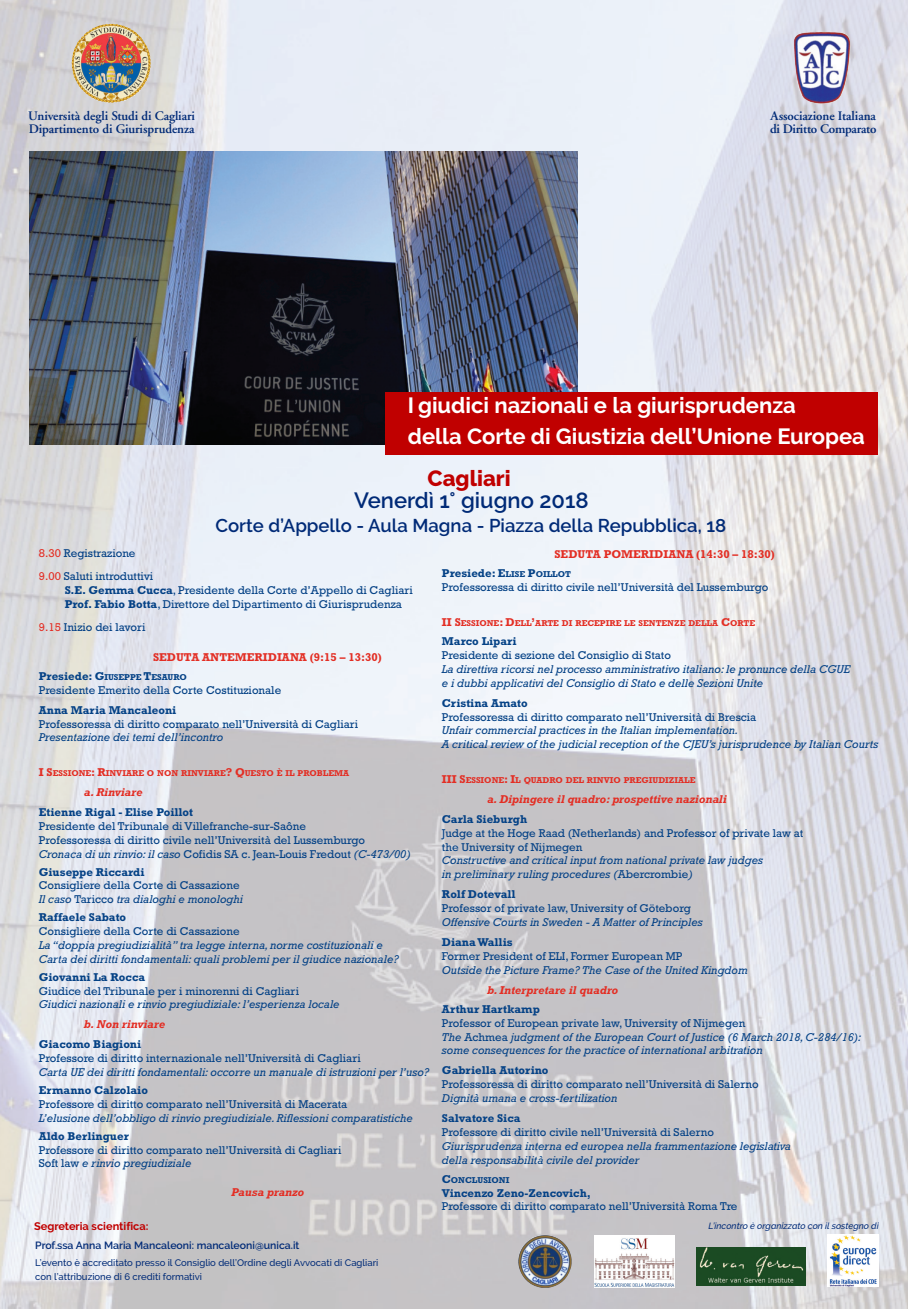
<style>
.page{position:relative;width:908px;height:1316px;background:#fff}
.page>*{position:absolute;margin:0;border:0;box-sizing:border-box;transform-origin:0 0}
.t1{font:700 22px/31px "Raleway";color:#fff}
.t2{font:600 22px "Raleway";color:#002a77}
.t3{font:800 22px "Raleway";color:#c00000}
.t4{font:600 18.5px "Raleway";color:#002a77}
.t5{font:600 13px/13px "Adobe Garamond";letter-spacing:-.005em;color:#002a77}
.t6{font:11.5px/13.8px "Rockwell";color:#054286}
.t7{font:italic 11.5px/13.8px "Rockwell";color:#054286}
.t8{font:700 11.5px "Rockwell";color:#054286}
.t9{font:italic 700 11.5px "Rockwell";color:#e32e24}
.t10{font:700 11.5px/19.3px "Rockwell";color:#e32e24}
.t11{font:700 11px "Raleway";color:#c00000}
.t12{font:600 10.5px "Raleway";color:#002a77}
.t13{font:500 9.5px/13.4px "Raleway";color:#002a77}
.t14{font:italic 500 9px "Raleway";color:#002a77}
.t15{font:700 8.6px "Rockwell";color:#e32e24}
.t16{font:700 8.6px "Rockwell";color:#054286}
.s1{color:#e32e24}
.s2{font-weight:700}
.s3{font-size:11.5px}
.s4{font-style:italic}
.s5{color:#054286}
.s6{font-size:8.6px;color:#054286}
.s7{font-style:normal}
</style>
<div class="page">
<img style="left:0;top:0;width:907px;height:1308px">
<img style="left:30px;top:151px;width:547px;height:294px">
<div style="left:385px;top:392px;width:492px;height:62px;background:#c00000"></div>
<img style="left:594px;top:1235px;width:80px;height:52px">
<img style="left:695px;top:1247px;width:110px;height:38px">
<img style="left:827px;top:1234px;width:51px;height:52px">
<img style="left:793px;top:32px;width:57px;height:72px">
<img style="left:72px;top:24px;width:78px;height:79px">
<img style="left:518px;top:1234px;width:53px;height:53px">
<p class="t5" style="left:28px;top:111px;width:168px">Università degli Studi di Cagliari<br>Dipartimento di Giurisprudenza</p>
<p class="t5" style="left:769px;top:110px;width:108px">Associazione Italiana di Diritto Comparato</p>
<h1 class="t1" style="left:407px;top:391px;width:458px">I giudici nazionali e la giurisprudenza<br>della Corte di Giustizia dell’Unione Europea</h1>
<h1 class="t3" style="left:427px;top:465px;width:85px">Cagliari</h1>
<h1 class="t2" style="left:354px;top:491px;width:236px">Venerdì 1° giugno 2018</h1>
<h2 class="t4" style="left:215px;top:519px;width:512px">Corte d’Appello - Aula Magna - Piazza della Repubblica, 18</h2>
<p class="t6" style="left:39px;top:543px;width:116px;line-height:23.1px"><span class="s1">8.30</span> Registrazione<br><span class="s1">9.00</span> Saluti introduttivi</p>
<p class="t6" style="left:65px;top:584px;width:349px"><span class="s2">S.E. Gemma Cucca</span>, Presidente della Corte d’Appello di Cagliari<br><span class="s2">Prof. Fabio Botta</span>, Direttore del Dipartimento di Giurisprudenza</p>
<p class="t6" style="left:39px;top:621px;width:108px"><span class="s1">9.15</span> Inizio dei lavori</p>
<p class="t10" style="left:153px;top:648px;width:230px">SEDUTA ANTEMERIDIANA (9:15 – 13:30)</p>
<p class="t16" style="left:39px;top:674px;width:149px"><span class="s3">Presiede: G</span>IUSEPPE <span class="s3">T</span>ESAURO</p>
<p class="t6" style="left:39px;top:684px;width:244px">Presidente Emerito della Corte Costituzionale</p>
<p class="t8" style="left:39px;top:705px;width:139px">Anna Maria Mancaleoni</p>
<p class="t6" style="left:39px;top:718px;width:321px">Professoressa di diritto comparato nell’Università di Cagliari</p>
<p class="t7" style="left:39px;top:731px;width:186px">Presentazione dei temi dell’incontro</p>
<p class="t15" style="left:39px;top:770px;width:312px"><span class="s3">I S</span>ESSIONE<span class="s3">: R</span>INVIARE O NON RINVIARE<span class="s3">? Q</span>UESTO È IL PROBLEMA</p>
<p class="t9" style="left:84px;top:788px;width:60px">a. Rinviare</p>
<p class="t8" style="left:39px;top:808px;width:156px">Etienne Rigal - Elise Poillot</p>
<p class="t6" style="left:39px;top:820px;width:373px">Presidente del Tribunale di Villefranche-sur-Saône<br>Professoressa di diritto civile nell’Università del Lussemburgo<br><span class="s4">Cronaca di un rinvio: il caso</span> Cofidis SA c. Jean-Louis Fredout <span class="s4">(C-473/00)</span></p>
<p class="t8" style="left:39px;top:867px;width:107px">Giuseppe Riccardi</p>
<p class="t6" style="left:39px;top:879px;width:205px">Consigliere della Corte di Cassazione<br><span class="s4">Il caso</span> Taricco <span class="s4">tra dialoghi e monologhi</span></p>
<p class="t8" style="left:39px;top:913px;width:89px">Raffaele Sabato</p>
<p class="t6" style="left:39px;top:925px;width:202px">Consigliere della Corte di Cassazione</p>
<p class="t7" style="left:39px;top:939px;width:361px">La “doppia pregiudizialità” tra legge interna, norme costituzionali e<br>Carta dei diritti fondamentali: quali problemi per il giudice nazionale?</p>
<p class="t8" style="left:39px;top:972px;width:108px">Giovanni La Rocca</p>
<p class="t6" style="left:39px;top:984px;width:261px">Giudice del Tribunale per i minorenni di Cagliari</p>
<p class="t7" style="left:39px;top:998px;width:302px">Giudici nazionali e rinvio pregiudiziale: l’esperienza locale</p>
<p class="t9" style="left:84px;top:1020px;width:83px">b. Non rinviare</p>
<p class="t8" style="left:39px;top:1040px;width:104px">Giacomo Biagioni</p>
<p class="t6" style="left:39px;top:1052px;width:323px">Professore di diritto internazionale nell’Università di Cagliari</p>
<p class="t7" style="left:39px;top:1066px;width:392px">Carta UE dei diritti fondamentali: occorre un manuale di istruzioni per l’uso?</p>
<p class="t8" style="left:39px;top:1086px;width:110px">Ermanno Calzolaio</p>
<p class="t6" style="left:39px;top:1098px;width:310px">Professore di diritto comparato nell’Università di Macerata</p>
<p class="t7" style="left:39px;top:1112px;width:375px">L’elusione dell’obbligo di rinvio pregiudiziale. Riflessioni comparatistiche</p>
<p class="t8" style="left:39px;top:1131px;width:91px">Aldo Berlinguer</p>
<p class="t6" style="left:39px;top:1143px;width:304px">Professore di diritto comparato nell’Università di Cagliari<br>Soft law <span class="s4">e rinvio pregiudiziale</span></p>
<p class="t9" style="left:231px;top:1188px;width:74px">Pausa pranzo</p>
<p class="t10" style="left:442px;top:545px;width:334px;text-indent:112px">SEDUTA POMERIDIANA (14:30 – 18:30)<br><span class="s5">Presiede: E</span><span class="s6">LISE</span> <span class="s5">P</span><span class="s6">OILLOT</span></p>
<p class="t6" style="left:442px;top:581px;width:327px">Professoressa di diritto civile nell’Università del Lussemburgo</p>
<p class="t15" style="left:442px;top:620px;width:314px"><span class="s3">II S</span>ESSIONE<span class="s3">: D</span>ELL<span class="s3">’</span>ARTE DI RECEPIRE LE SENTENZE DELLA <span class="s3">C</span>ORTE</p>
<p class="t8" style="left:442px;top:637px;width:76px">Marco Lipari</p>
<p class="t6" style="left:442px;top:649px;width:230px">Presidente di sezione del Consiglio di Stato</p>
<p class="t7" style="left:442px;top:663px;width:409px">La direttiva ricorsi nel processo amministrativo italiano: le pronunce della CGUE e i dubbi applicativi del Consiglio di Stato e delle Sezioni Unite</p>
<p class="t8" style="left:442px;top:699px;width:87px">Cristina Amato</p>
<p class="t6" style="left:442px;top:711px;width:316px">Professoressa di diritto comparato nell’Università di Brescia</p>
<p class="t7" style="left:442px;top:724px;width:437px">Unfair commercial practices in the Italian implementation.<br>A critical review of the judicial reception of the CJEU’s jurisprudence by Italian Courts</p>
<p class="t15" style="left:442px;top:777px;width:255px"><span class="s3">III S</span>ESSIONE<span class="s3">: I</span>L QUADRO DEL RINVIO PREGIUDIZIALE</p>
<p class="t9" style="left:487px;top:795px;width:241px">a. Dipingere il quadro: prospettive nazionali</p>
<p class="t8" style="left:442px;top:815px;width:87px">Carla Sieburgh</p>
<p class="t6" style="left:442px;top:827px;width:363px">Judge at the Hoge Raad (Netherlands) and Professor of private law at the University of Nijmegen</p>
<p class="t7" style="left:442px;top:854px;width:322px">Constructive and critical input from national private law judges in preliminary ruling procedures (<span class="s7">Abercrombie</span>)</p>
<p class="t8" style="left:442px;top:890px;width:75px">Rolf Dotevall</p>
<p class="t6" style="left:442px;top:902px;width:250px">Professor of private law, University of Göteborg</p>
<p class="t7" style="left:442px;top:916px;width:262px">Offensive Courts in Sweden - A Matter of Principles</p>
<p class="t8" style="left:442px;top:938px;width:72px">Diana Wallis</p>
<p class="t6" style="left:442px;top:950px;width:242px">Former President of ELI, Former European MP</p>
<p class="t7" style="left:442px;top:964px;width:307px">Outside the Picture Frame? The Case of the United Kingdom</p>
<p class="t9" style="left:487px;top:985px;width:133px">b. Interpretare il quadro</p>
<p class="t8" style="left:442px;top:1005px;width:99px">Arthur Hartkamp</p>
<p class="t7" style="left:442px;top:1017px;width:421px"><span class="s7">Professor of European private law, University of Nijmegen<br></span>The <span class="s7">Achmea</span> judgment of the European Court of Justice (6 March 2018, C-284/16): some consequences for the practice of international arbitration</p>
<p class="t8" style="left:442px;top:1066px;width:108px">Gabriella Autorino</p>
<p class="t6" style="left:442px;top:1078px;width:318px">Professoressa di diritto comparato nell’Università di Salerno</p>
<p class="t7" style="left:442px;top:1092px;width:177px">Dignità umana e cross-fertilization</p>
<p class="t8" style="left:442px;top:1114px;width:80px">Salvatore Sica</p>
<p class="t6" style="left:442px;top:1126px;width:273px">Professore di diritto civile nell’Università di Salerno</p>
<p class="t7" style="left:442px;top:1140px;width:350px">Giurisprudenza interna ed europea nella frammentazione legislativa della responsabilità civile del provider</p>
<p class="t16" style="left:442px;top:1176px;width:69px"><span class="s3">C</span>ONCLUSIONI</p>
<p class="t8" style="left:442px;top:1188px;width:150px">Vincenzo Zeno-Zencovich,</p>
<p class="t6" style="left:442px;top:1200px;width:297px">Professore di diritto comparato nell’Università Roma Tre</p>
<p class="t11" style="left:34px;top:1221px;width:116px">Segreteria scientifica:</p>
<p class="t14" style="left:708px;top:1222px;width:172px">L’incontro è organizzato con il sostegno di</p>
<p class="t12" style="left:35px;top:1241px;width:266px">Prof.ssa Anna Maria Mancaleoni: mancaleoni@unica.it</p>
<p class="t13" style="left:35px;top:1256px;width:344px">L’evento è accreditato presso il Consiglio dell’Ordine degli Avvocati di Cagliari con l’attribuzione di 6 crediti formativi</p>
</div>
